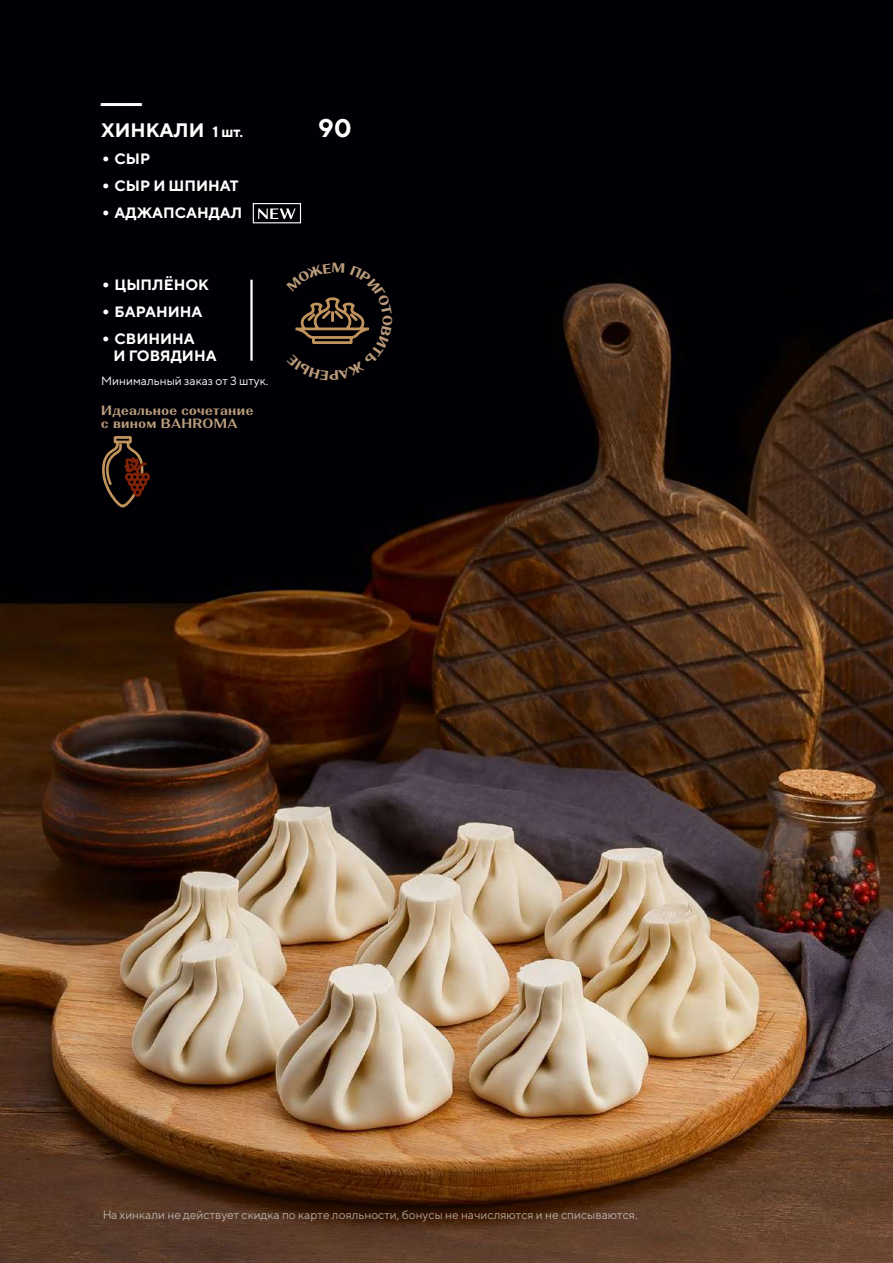
<style>
.page{position:relative;width:893px;height:1263px;background:#fff}
.page>*{position:absolute;margin:0;border:0;box-sizing:border-box;transform-origin:0 0}
.t1{font:700 25.5px "TT Norms";color:#fff}
.t2{font:700 24px "TT Norms";color:#fff}
.t3{font:700 19.5px "TT Norms";color:#fff}
.t4{font:700 15px/16.5px "TT Norms";color:#fff}
.t5{font:700 13.5px/13.5px "Alethia Next";letter-spacing:.025em;color:#d0af8a}
.t6{font:12px "TT Norms";color:#fff}
.s1{font-size:15px}
.s2{font-family:"Lato";font-weight:300;font-size:16.5px}
</style>
<div class="page">
<img style="left:0;top:0;width:893px;height:1263px">
<svg style="left:252px;top:202px;width:50px;height:22px"></svg>
<hr style="left:250px;top:280px;width:3px;height:81px;background:#fff">
<svg style="left:101px;top:435px;width:50px;height:73px"></svg>
<svg style="left:287px;top:263px;width:105px;height:117px"></svg>
<h2 class="t2" style="left:101px;top:78px;width:42px">_____</h2>
<h3 class="t3" style="left:101px;top:118px;width:144px">ХИНКАЛИ <span class="s1">1 шт.</span></h3>
<p class="t4" style="left:101px;top:150px;width:51px"><span class="s2">•</span> СЫР</p>
<p class="t4" style="left:101px;top:177px;width:139px"><span class="s2">•</span> СЫР И ШПИНАТ</p>
<p class="t4" style="left:101px;top:204px;width:143px"><span class="s2">•</span> АДЖАПСАНДАЛ</p>
<p class="t4" style="left:101px;top:276px;width:109px"><span class="s2">•</span> ЦЫПЛЁНОК</p>
<p class="t4" style="left:101px;top:303px;width:103px"><span class="s2">•</span> БАРАНИНА</p>
<p class="t4" style="left:114px;top:330px;width:105px;text-indent:-12px"><span class="s2">•</span> СВИНИНА<br>И ГОВЯДИНА</p>
<p class="t6" style="left:101px;top:374px;width:169px">Минимальный заказ от 3 штук.</p>
<p class="t5" style="left:101px;top:402px;width:154px">Идеальное сочетание с вином BAHROMA</p>
<h1 class="t1" style="left:318px;top:112px;width:35px">90</h1>
<p class="t6" style="left:102px;top:1207px;width:537px">На хинкали не действует скидка по карте лояльности, бонусы не начисляются и не списываются.</p>
</div>
